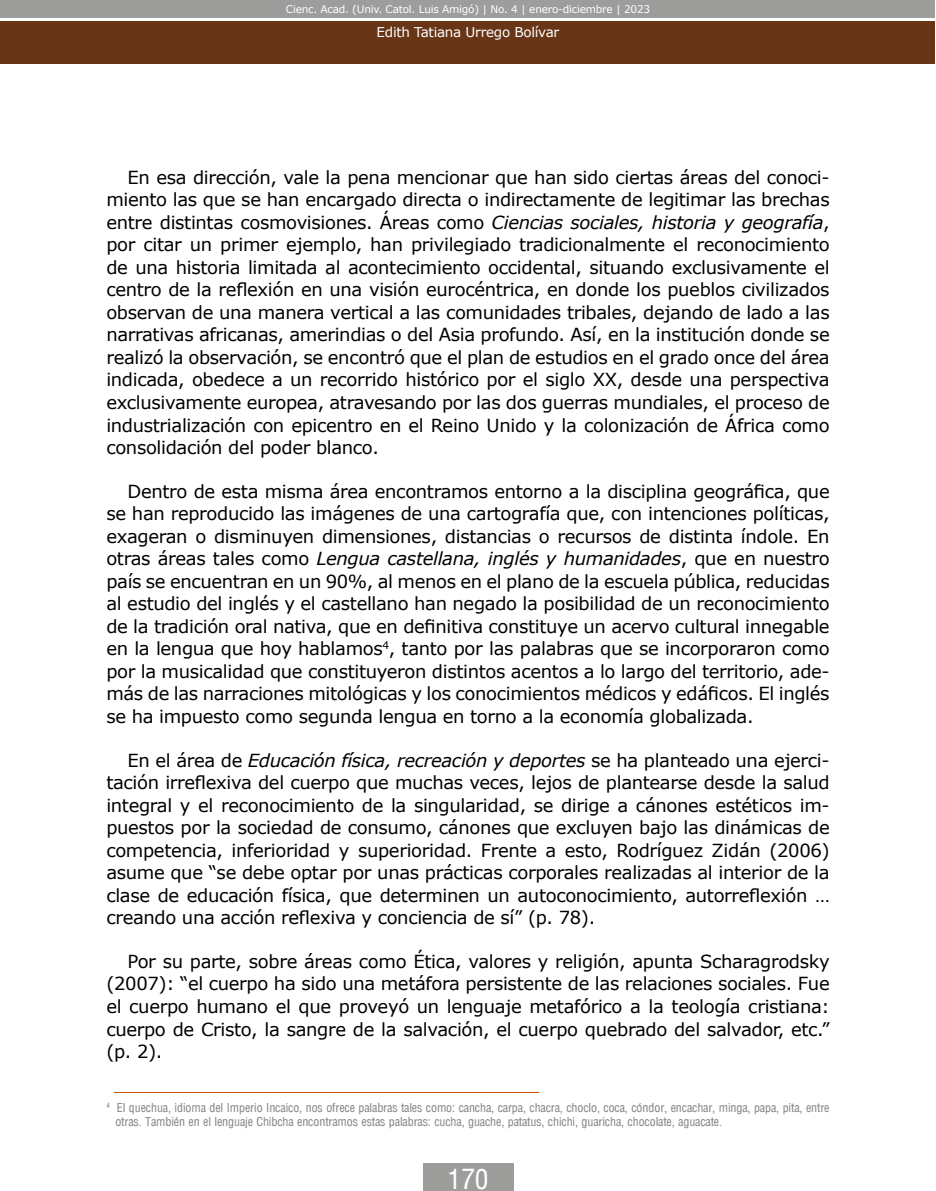
<style>
.page{position:relative;width:936px;height:1191px;background:#fff}
.page>*{position:absolute;margin:0;border:0;box-sizing:border-box;transform-origin:0 0}
.t1{font:27px "Arena Condensed";color:#fff}
.t2{font:18px/22.5px "Verdana";letter-spacing:-.02em;color:#000;text-align:justify}
.t3{font:13.5px "Verdana";letter-spacing:-.02em;color:#fff}
.t4{font:12px/14.4px "Arena Condensed";letter-spacing:-.01em;color:#878787}
.t5{font:10.5px "Verdana";letter-spacing:-.02em;color:#fff}
.s1{font-style:italic}
</style>
<div class="page">
<div style="left:0;top:21px;width:934px;height:43px;background:#683516"></div>
<div style="left:0;top:0;width:934px;height:18px;background:#9d9d9c"></div>
<div style="left:423px;top:1163px;width:90px;height:28px;background:#9d9d9c"></div>
<hr style="left:114px;top:1092px;width:425px;height:1px;background:#c45506">
<p class="t5" style="left:286px;top:2px;width:366px">Cienc. Acad. (Univ. Catol. Luis Amigó) | No. 4 | enero-diciembre | 2023</p>
<p class="t3" style="left:376px;top:23px;width:184px">Edith Tatiana Urrego Bolívar</p>
<p class="t2" style="left:106px;top:166px;width:724px;text-indent:21px">En esa dirección, vale la pena mencionar que han sido ciertas áreas del conoci&shy;miento las que se han encargado directa o indirectamente de legitimar las brechas entre distintas cosmovisiones. Áreas como <span class="s1">Ciencias sociales, historia y geografía</span>, por citar un primer ejemplo, han privilegiado tradicionalmente el reconocimiento de una historia limitada al acontecimiento occidental, situando exclusivamente el centro de la reflexión en una visión eurocéntrica, en donde los pueblos civilizados observan de una manera vertical a las comunidades tribales, dejando de lado a las narrativas africanas, amerindias o del Asia profundo. Así, en la institución donde se realizó la observación, se encontró que el plan de estudios en el grado once del área indicada, obedece a un recorrido histórico por el siglo XX, desde una perspectiva exclusivamente europea, atravesando por las dos guerras mundiales, el proceso de industrialización con epicentro en el Reino Unido y la colonización de África como consolidación del poder blanco.</p>
<p class="t2" style="left:106px;top:480px;width:724px;text-indent:21px">Dentro de esta misma área encontramos entorno a la disciplina geográfica, que se han reproducido las imágenes de una cartografía que, con intenciones políticas, exageran o disminuyen dimensiones, distancias o recursos de distinta índole. En otras áreas tales como <span class="s1">Lengua castellana, inglés y humanidades</span>, que en nuestro país se encuentran en un 90%, al menos en el plano de la escuela pública, reducidas al estudio del inglés y el castellano han negado la posibilidad de un reconocimiento de la tradición oral nativa, que en definitiva constituye un acervo cultural innegable en la lengua que hoy hablamos<sup>4</sup>, tanto por las palabras que se incorporaron como por la musicalidad que constituyeron distintos acentos a lo largo del territorio, ade&shy;más de las narraciones mitológicas y los conocimientos médicos y edáficos. El inglés se ha impuesto como segunda lengua en torno a la economía globalizada.</p>
<p class="t2" style="left:106px;top:748px;width:724px;text-indent:21px">En el área de <span class="s1">Educación física, recreación y deportes</span> se ha planteado una ejerci&shy;tación irreflexiva del cuerpo que muchas veces, lejos de plantearse desde la salud integral y el reconocimiento de la singularidad, se dirige a cánones estéticos im&shy;puestos por la sociedad de consumo, cánones que excluyen bajo las dinámicas de competencia, inferioridad y superioridad. Frente a esto, Rodríguez Zidán (2006) asume que “se debe optar por unas prácticas corporales realizadas al interior de la clase de educación física, que determinen un autoconocimiento, autorreflexión … creando una acción reflexiva y conciencia de sí” (p. 78).</p>
<p class="t2" style="left:106px;top:950px;width:725px;text-indent:21px">Por su parte, sobre áreas como Ética, valores y religión, apunta Scharagrodsky (2007): “el cuerpo ha sido una metáfora persistente de las relaciones sociales. Fue el cuerpo humano el que proveyó un lenguaje metafórico a la teología cristiana: cuerpo de Cristo, la sangre de la salvación, el cuerpo quebrado del salvador, etc.” (p. 2).</p>
<p class="t4" style="left:115px;top:1100px;width:715px;text-indent:-9px"><sup>4</sup> El quechua, idioma del Imperio Incaico, nos ofrece palabras tales como: cancha, carpa, chacra, choclo, coca, cóndor, encachar, minga, papa, pita, entre otras. También en el lenguaje Chibcha encontramos estas palabras: cucha, guache, patatus, chichi, guaricha, chocolate, aguacate.</p>
<h1 class="t1" style="left:447px;top:1163px;width:42px">170</h1>
</div>
